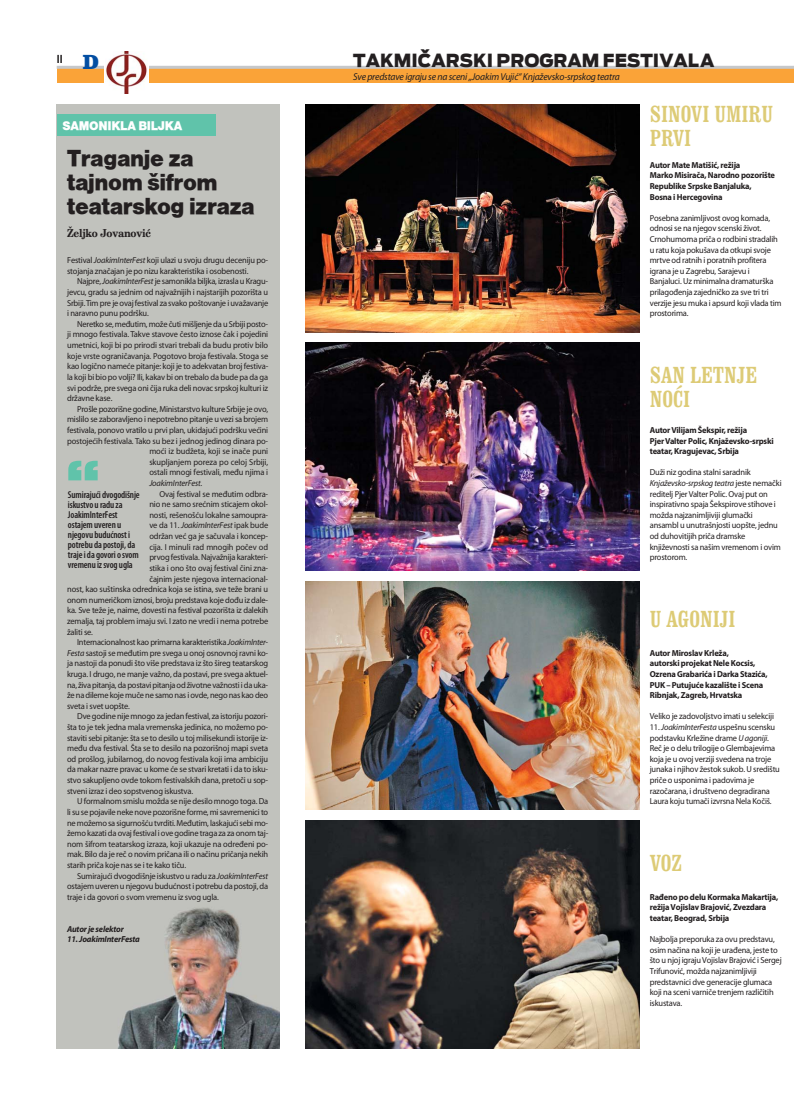
<style>
.page{position:relative;width:794px;height:1098px;background:#fff}
.page>*{position:absolute;margin:0;border:0;box-sizing:border-box;transform-origin:0 0}
.t1{font:900 55.3px "Geo Slab";color:#60c3aa}
.t2{font:24px/24px "Clarendon Cond";color:#ddcb76}
.t3{font:900 24px/24px "Nimbus Re Sans";letter-spacing:-.02em;color:#231f20}
.t4{font:700 18px "Antennasrbyublack";color:#231f20}
.t5{font:900 13px "Nimbus Re Sans";letter-spacing:-.02em;color:#fff}
.t6{font:700 12px "Myriad YU Pro Cond";color:#231f20}
.t7{font:700 11px "New Brunswick";letter-spacing:-.015em;color:#231f20;scale:.9 1}
.t8{font:700 10px/10px "Myriad YU Pro Light Cond";letter-spacing:-.01em;color:#231f20}
.t9{font:italic 10px "Myriad YU Pro";letter-spacing:-.02em;color:#231f20}
.t10{font:8.7px/10.6px "Myriad YU Pro";letter-spacing:-.02em;color:#231f20}
.t11{font:700 8.7px/10.6px "Myriad YU Pro";letter-spacing:-.02em;color:#231f20}
.t12{font:italic 700 8.7px "Myriad YU Pro";letter-spacing:-.02em;color:#231f20}
.t13{font:italic 8.7px "Myriad YU Pro";letter-spacing:-.02em;color:#231f20}
.s1{font-family:"Clarendon";font-weight:900;font-size:21px;color:#034ea2}
.s2{font-style:italic}
.s3{font-style:normal}
</style>
<div class="page">
<div style="left:57px;top:67px;width:736px;height:16px;background:#faa338"></div>
<hr style="left:57px;top:66px;width:736px;height:3px;background:#c6c8ca">
<div style="left:104px;top:51px;width:45px;height:42px;background:#fff"></div>
<img style="left:105px;top:51px;width:42px;height:42px">
<div style="left:57px;top:104px;width:223px;height:943px;background:#c1c2bd"></div>
<div style="left:57px;top:115px;width:159px;height:21px;background:#60c3aa"></div>
<img style="left:305px;top:104px;width:335px;height:228px">
<img style="left:305px;top:342px;width:335px;height:228px">
<img style="left:305px;top:581px;width:335px;height:228px">
<img style="left:305px;top:820px;width:335px;height:227px">
<h3 class="t6" style="left:57px;top:55px;width:44px">II <span class="s1">D</span></h3>
<h3 class="t4" style="left:353px;top:53px;width:363px">TAKMI^ARSKI PROGRAM FESTIVALA</h3>
<p class="t9" style="left:353px;top:73px;width:268px">Sve predstave igraju se na sceni „Joakim Vuji}“ Knja`evsko-srpskog teatra</p>
<h3 class="t5" style="left:62px;top:118px;width:121px">SAMONIKLA BILJKA</h3>
<h2 class="t3" style="left:67px;top:145px;width:189px">Traganje za tajnom {ifrom teatarskog izraza</h2>
<p class="t7" style="left:67px;top:226px;width:95px">@eljko Jovanovi}</p>
<p class="t10" style="left:67px;top:256px;width:203px">Festival <span class="s2">JoakimInterFest</span> koji ulazi u svoju drugu deceniju po&shy;stojanja zna~ajan je po nizu karakteristika i osobenosti.</p>
<p class="t10" style="left:67px;top:277px;width:203px;text-align:justify;text-indent:10px">Najpre, <span class="s2">JoakimInterFest</span>je samonikla biljka, izrasla u Kragu&shy;jevcu, gradu sa jednim od najva`nijih i najstarijih pozori{ta u Srbiji. Tim pre je ovaj festival za svako po{tovanje i uva`avanje i naravno punu podr{ku.</p>
<p class="t10" style="left:67px;top:319px;width:203px;text-align:justify;text-indent:10px">Neretko se, me|utim, mo`e ~uti mi{ljenje da u Srbiji posto&shy;ji mnogo festivala. Takve stavove ~esto iznose ~ak i pojedini umetnici, koji bi po prirodi stvari trebali da budu protiv bilo koje vrste ograni~avanja. Pogotovo broja festivala. Stoga se kao logi~no name}e pitanje: koji je to adekvatan broj festiva&shy;la koji bi bio po volji? Ili, kakav bi on trebalo da bude pa da ga svi podr`e, pre svega oni ~ija ruka deli novac srpskoj kulturi iz dr`avne kase.</p>
<p class="t10" style="left:77px;top:404px;width:192px">Pro{le pozori{ne godine, Ministarstvo kulture Srbije je ovo,</p>
<p class="t10" style="left:67px;top:415px;width:203px">mislilo se zaboravljeno i nepotrebno pitanje u vezi sa brojem</p>
<p class="t10" style="left:67px;top:425px;width:203px">festivala, ponovo vratilo u prvi plan, ukidaju}i podr{ku ve}ini</p>
<p class="t10" style="left:67px;top:436px;width:203px">postoje}ih festivala. Tako su bez i jednog jedinog dinara po-</p>
<p class="t10" style="left:149px;top:446px;width:120px">mo}i iz bud`eta, koji se ina~e puni</p>
<p class="t10" style="left:149px;top:457px;width:120px">skupljanjem poreza po celoj Srbiji,</p>
<p class="t10" style="left:149px;top:468px;width:120px">ostali mnogi festivali, me|u njima i</p>
<p class="t13" style="left:149px;top:479px;width:54px">JoakimInterFest<span class="s3">.</span></p>
<p class="t10" style="left:159px;top:489px;width:110px">Ovaj festival se me|utim odbra-</p>
<p class="t10" style="left:149px;top:499px;width:120px">nio ne samo sre}nim sticajem okol-</p>
<p class="t10" style="left:149px;top:510px;width:120px">nosti, re{eno{}u lokalne samoupra-</p>
<p class="t10" style="left:149px;top:521px;width:120px">ve da 11. <span class="s2">JoakimInterFest</span> ipak bude</p>
<p class="t10" style="left:149px;top:531px;width:120px">odr`an ve} ga je sa~uvala i koncep-</p>
<p class="t10" style="left:149px;top:542px;width:120px">cija. I minuli rad mnogih po~ev od</p>
<p class="t10" style="left:149px;top:552px;width:120px">prvog festivala. Najva`nija karakteri-</p>
<p class="t10" style="left:149px;top:563px;width:120px">stika i ono {to ovaj festival ~ini zna-</p>
<p class="t10" style="left:149px;top:574px;width:120px">~ajnim jeste njegova internacional-</p>
<p class="t10" style="left:67px;top:584px;width:203px">nost, kao su{tinska odrednica koja se istina, sve te`e brani u</p>
<p class="t10" style="left:67px;top:595px;width:203px">onom numeri~kom iznosi, broju predstava koje do|u iz dale-</p>
<p class="t10" style="left:67px;top:605px;width:203px">ka. Sve te`e je, naime, dovesti na festival pozori{ta iz dalekih</p>
<p class="t10" style="left:67px;top:616px;width:203px">zemalja, taj problem imaju svi. I zato ne vredi i nema potrebe</p>
<p class="t10" style="left:67px;top:627px;width:27px">`aliti se.</p>
<p class="t10" style="left:77px;top:637px;width:193px">Internacionalnost kao primarna karakteristika <span class="s2">JoakimInter-</span></p>
<p class="t10" style="left:67px;top:648px;width:203px"><span class="s2">Festa</span> sastoji se me|utim pre svega u onoj osnovnoj ravni ko-</p>
<p class="t10" style="left:67px;top:658px;width:203px">ja nastoji da ponudi {to vi{e predstava iz {to {ireg teatarskog</p>
<p class="t10" style="left:67px;top:669px;width:203px">kruga. I drugo, ne manje va`no, da postavi, pre svega aktuel-</p>
<p class="t10" style="left:67px;top:680px;width:203px">na, `iva pitanja, da postavi pitanja od `ivotne va`nosti i da uka-</p>
<p class="t10" style="left:67px;top:690px;width:203px">`e na dileme koje mu~e ne samo nas i ovde, nego nas kao deo</p>
<p class="t10" style="left:67px;top:701px;width:64px">sveta i svet uop{te.</p>
<p class="t10" style="left:77px;top:711px;width:193px">Dve godine nije mnogo za jedan festival, za istoriju pozori-</p>
<p class="t10" style="left:67px;top:722px;width:203px">{ta to je tek jedna mala vremenska jedinica, no mo`emo po-</p>
<p class="t10" style="left:67px;top:733px;width:202px">staviti sebi pitanje: {ta se to desilo u toj milisekundi istorije iz-</p>
<p class="t10" style="left:67px;top:743px;width:203px">me|u dva festival. [ta se to desilo na pozori{noj mapi sveta</p>
<p class="t10" style="left:67px;top:754px;width:203px">od pro{log, jubilarnog, do novog festivala koji ima ambiciju</p>
<p class="t10" style="left:67px;top:764px;width:203px">da makar nazre pravac u kome }e se stvari kretati i da to isku-</p>
<p class="t10" style="left:67px;top:775px;width:202px">stvo sakupljeno ovde tokom festivalskih dana, preto~i u sop-</p>
<p class="t10" style="left:67px;top:786px;width:127px">stveni izraz i deo sopstvenog iskustva.</p>
<p class="t10" style="left:77px;top:796px;width:192px">U formalnom smislu mo`da se nije desilo mnogo toga. Da</p>
<p class="t10" style="left:67px;top:807px;width:203px">li su se pojavile neke nove pozori{ne forme, mi savremenici to</p>
<p class="t10" style="left:67px;top:817px;width:203px">ne mo`emo sa sigurno{}u tvrditi. Me|utim, laskaju}i sebi mo-</p>
<p class="t10" style="left:67px;top:828px;width:203px">`emo kazati da ovaj festival i ove godine traga za za onom taj-</p>
<p class="t10" style="left:67px;top:839px;width:203px">nom {ifrom teatarskog izraza, koji ukazuje na odre|eni po-</p>
<p class="t10" style="left:67px;top:849px;width:203px">mak. Bilo da je re~ o novim pri~ana ili o na~inu pri~anja nekih</p>
<p class="t10" style="left:67px;top:860px;width:121px">starih pri~a koje nas se i te kako ti~u.</p>
<p class="t10" style="left:77px;top:870px;width:193px">Sumiraju}i dvogodi{nje iskustvo u radu za <span class="s2">JoakimInterFest</span></p>
<p class="t10" style="left:67px;top:881px;width:203px">ostajem uveren u njegovu budu}nost i potrebu da postoji, da</p>
<p class="t10" style="left:67px;top:892px;width:153px">traje i da govori o svom vremenu iz svog ugla.</p>
<p class="t12" style="left:67px;top:925px;width:58px">Autor je selektor</p>
<p class="t12" style="left:67px;top:935px;width:74px">11. JoakimInterFesta</p>
<h1 class="t1" style="left:65px;top:446px;width:36px">“</h1>
<p class="t8" style="left:68px;top:491px;width:73px">Sumiraju}i dvogodi{nje iskustvo u radu za<br>JoakimInterFest ostajem uveren u njegovu budu}nost i potrebu da postoji, da traje i da govori o svom vremenu iz svog ugla</p>
<h2 class="t2" style="left:650px;top:102px;width:125px">SINOVI UMIRU<br>PRVI</h2>
<p class="t11" style="left:650px;top:160px;width:127px">Autor Mate Mati{i}, re`ija<br>Marko Misira~a, Narodno pozori{te<br>Republike Srpske Banjaluka,<br>Bosna i Hercegovina</p>
<p class="t10" style="left:650px;top:213px;width:133px">Posebna zanimljivost ovog komada, odnosi se na njegov scenski `ivot.<br>Crnohumorna pri~a o rodbini stradalih u ratu koja poku{ava da otkupi svoje mrtve od ratnih i poratnih profitera igrana je u Zagrebu, Sarajevu i Banjaluci. Uz minimalna dramatur{ka prilago|enja zajedni~ko za sve tri tri verzije jesu muka i apsurd koji vlada tim prostorima.</p>
<h2 class="t2" style="left:650px;top:362px;width:109px">SAN LETNJE<br>NO]I</h2>
<p class="t11" style="left:650px;top:425px;width:125px">Autor Vilijam [ekspir, re`ija<br>Pjer Valter Polic, Knja`evsko-srpski teatar, Kragujevac, Srbija</p>
<p class="t10" style="left:650px;top:468px;width:133px">Du`i niz godina stalni saradnik <span class="s2">Knja`evsko-srpskog teatra</span> jeste nema~ki reditelj Pjer Valter Polic. Ovaj put on inspirativno spaja [ekspirove stihove i mo`da najzanimljiviji gluma~ki ansambl u unutra{njosti uop{te, jednu od duhovitijih pri~a dramske knji`evnosti sa na{im vremenom i ovim prostorom.</p>
<h2 class="t2" style="left:650px;top:605px;width:87px">U AGONIJI</h2>
<p class="t11" style="left:650px;top:648px;width:119px">Autor Miroslav Krle`a,<br>autorski projekat Nele Kocsis,<br>Ozrena Grabari}a i Darka Stazi}a,<br>PUK – Putuju}e kazali{te i Scena<br>Ribnjak, Zagreb, Hrvatska</p>
<p class="t10" style="left:650px;top:711px;width:126px">Veliko je zadovoljstvo imati u selekciji</p>
<p class="t10" style="left:650px;top:722px;width:132px">11. <span class="s2">JoakimInterFesta</span> uspe{nu scensku podstavku Krle`ine drame <span class="s2">U agoniji</span>.<br>Re~ je o delu trilogije o Glembajevima koja je u ovoj verziji svedena na troje junaka i njihov `estok sukob. U sredi{tu pri~e o usponima i padovima je razo~arana, i dru{tveno degradirana Laura koju tuma~i izvrsna Nela Ko~i{.</p>
<h2 class="t2" style="left:650px;top:849px;width:34px">VOZ</h2>
<p class="t11" style="left:650px;top:892px;width:130px">Ra|eno po delu Kormaka Makartija, re`ija Vojislav Brajovi}, Zvezdara teatar, Beograd, Srbija</p>
<p class="t10" style="left:650px;top:934px;width:133px">Najbolja preporuka za ovu predstavu, osim na~ina na koji je ura|ena, jeste to {to u njoj igraju Vojislav Brajovi} i Sergej Trifunovi}, mo`da najzanimljiviji predstavnici dve generacije glumaca koji na sceni varni~e trenjem razli~itih iskustava.</p>
</div>
